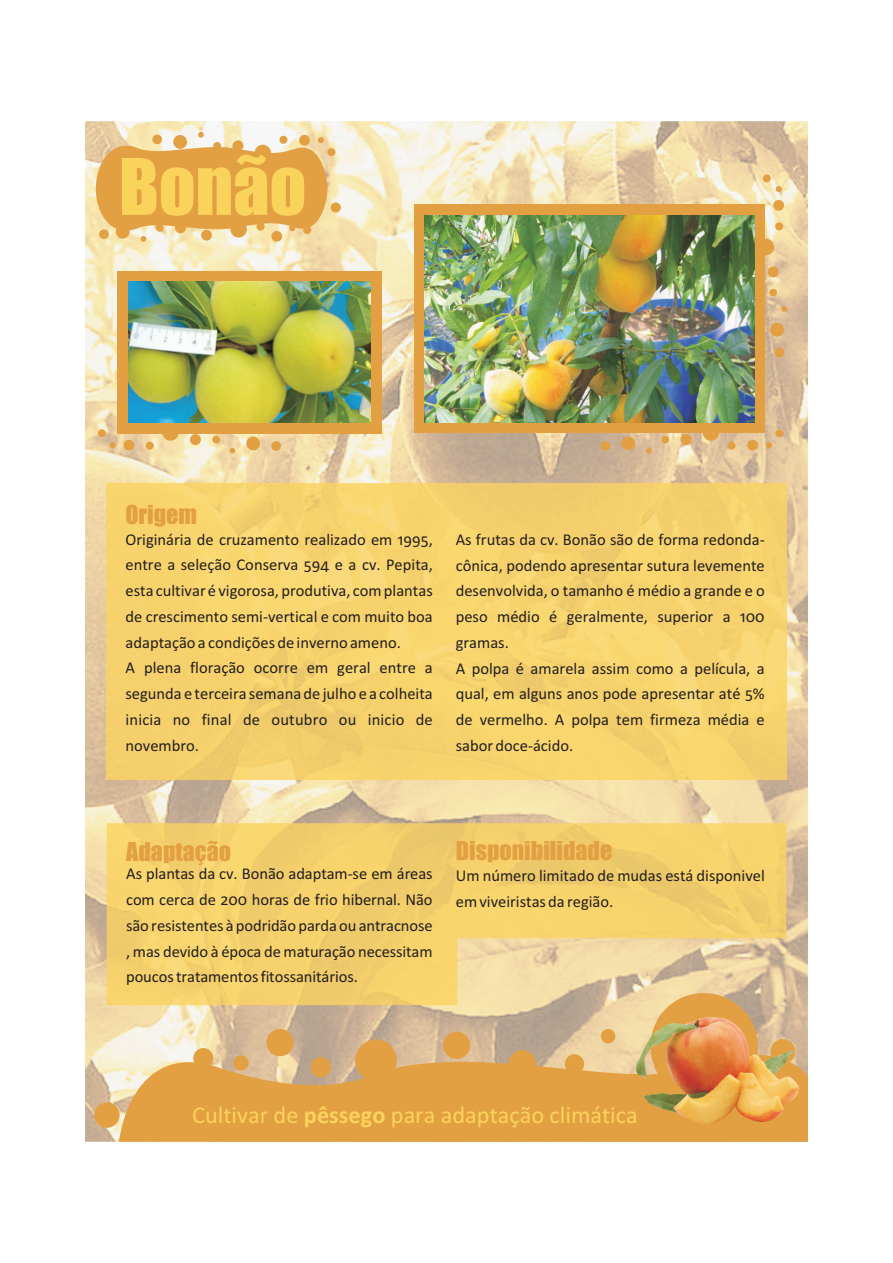
<style>
.page{position:relative;width:893px;height:1263px;background:#fff}
.page>*{position:absolute;margin:0;border:0;box-sizing:border-box;transform-origin:0 0}
.t1{font:72px "Impact";color:#fad35c}
.t2{font:24.3px "Calibri";color:#fad35c}
.t3{font:24px "Impact";color:#e3a042}
.t4{font:16.5px/25.8px "Calibri";color:#231f20}
.s1{font-weight:700}
</style>
<div class="page">
<img style="left:85px;top:122px;width:723px;height:1019px">
<svg style="left:117px;top:1032px;width:691px;height:110px;background:#e0ac62"></svg>
<div style="left:193px;top:1048px;width:20px;height:20px;background:#e3a042;border-radius:50%"></div>
<div style="left:266px;top:1029px;width:28px;height:27px;background:#e3a042;border-radius:50%"></div>
<div style="left:355px;top:1039px;width:42px;height:42px;background:#e3a042;border-radius:50%"></div>
<div style="left:565px;top:1054px;width:19px;height:20px;background:#e3a042;border-radius:50%"></div>
<div style="left:233px;top:1055px;width:16px;height:15px;background:#e3a042;border-radius:50%"></div>
<div style="left:311px;top:1057px;width:20px;height:20px;background:#e3a042;border-radius:50%"></div>
<div style="left:508px;top:1050px;width:28px;height:28px;background:#e3a042;border-radius:50%"></div>
<div style="left:601px;top:1029px;width:14px;height:14px;background:#e3a042;border-radius:50%"></div>
<div style="left:94px;top:1102px;width:26px;height:26px;background:#e3a042;border-radius:50%"></div>
<div style="left:443px;top:1032px;width:27px;height:27px;background:#e3a042;border-radius:50%"></div>
<div style="left:650px;top:993px;width:107px;height:107px;background:#e3a042;border-radius:50%"></div>
<img style="left:633px;top:1013px;width:168px;height:115px">
<img style="left:107px;top:483px;width:679px;height:297px">
<img style="left:107px;top:823px;width:679px;height:182px">
<div style="left:117px;top:271px;width:265px;height:162px;background:#e3a042"></div>
<img style="left:128px;top:282px;width:243px;height:140px">
<div style="left:414px;top:204px;width:351px;height:229px;background:#e3a042"></div>
<img style="left:424px;top:215px;width:330px;height:207px">
<div style="left:98px;top:429px;width:8px;height:8px;background:#e3a042;border-radius:50%"></div>
<div style="left:123px;top:440px;width:11px;height:11px;background:#e3a042;border-radius:50%"></div>
<div style="left:162px;top:424px;width:17px;height:17px;background:#e3a042;border-radius:50%"></div>
<div style="left:212px;top:436px;width:8px;height:7px;background:#e3a042;border-radius:50%"></div>
<div style="left:246px;top:437px;width:14px;height:13px;background:#e3a042;border-radius:50%"></div>
<div style="left:109px;top:442px;width:7px;height:6px;background:#e3a042;border-radius:50%"></div>
<div style="left:146px;top:442px;width:8px;height:8px;background:#e3a042;border-radius:50%"></div>
<div style="left:190px;top:434px;width:11px;height:11px;background:#e3a042;border-radius:50%"></div>
<svg style="left:230px;top:448px;width:5px;height:5px"></svg>
<div style="left:271px;top:441px;width:10px;height:10px;background:#e3a042;border-radius:50%"></div>
<div style="left:775px;top:429px;width:8px;height:8px;background:#e3a042;border-radius:50%"></div>
<div style="left:747px;top:440px;width:11px;height:11px;background:#e3a042;border-radius:50%"></div>
<div style="left:703px;top:424px;width:16px;height:17px;background:#e3a042;border-radius:50%"></div>
<div style="left:661px;top:436px;width:8px;height:7px;background:#e3a042;border-radius:50%"></div>
<div style="left:621px;top:437px;width:14px;height:13px;background:#e3a042;border-radius:50%"></div>
<svg style="left:766px;top:442px;width:6px;height:6px"></svg>
<div style="left:727px;top:442px;width:9px;height:8px;background:#e3a042;border-radius:50%"></div>
<div style="left:680px;top:434px;width:11px;height:11px;background:#e3a042;border-radius:50%"></div>
<svg style="left:646px;top:448px;width:6px;height:5px"></svg>
<div style="left:600px;top:441px;width:10px;height:10px;background:#e3a042;border-radius:50%"></div>
<div style="left:763px;top:174px;width:8px;height:8px;background:#e3a042;border-radius:50%"></div>
<div style="left:773px;top:200px;width:11px;height:11px;background:#e3a042;border-radius:50%"></div>
<div style="left:758px;top:239px;width:16px;height:16px;background:#e3a042;border-radius:50%"></div>
<div style="left:769px;top:289px;width:8px;height:7px;background:#e3a042;border-radius:50%"></div>
<div style="left:770px;top:323px;width:14px;height:14px;background:#e3a042;border-radius:50%"></div>
<svg style="left:776px;top:186px;width:6px;height:6px"></svg>
<div style="left:775px;top:222px;width:8px;height:8px;background:#e3a042;border-radius:50%"></div>
<div style="left:768px;top:266px;width:11px;height:11px;background:#e3a042;border-radius:50%"></div>
<svg style="left:781px;top:306px;width:6px;height:6px"></svg>
<div style="left:775px;top:348px;width:9px;height:9px;background:#e3a042;border-radius:50%"></div>
<div style="left:327px;top:148px;width:8px;height:8px;background:#e3a042;border-radius:50%"></div>
<div style="left:331px;top:202px;width:10px;height:11px;background:#e3a042;border-radius:50%"></div>
<svg style="left:96px;top:132px;width:231px;height:110px;background:#e7b365"></svg>
<h1 class="t1" style="left:119px;top:158px;width:189px">Bonão</h1>
<h3 class="t3" style="left:126px;top:505px;width:73px">Origem</h3>
<p class="t4" style="left:126px;top:528px;width:309px">Originária de cruzamento realizado em 1995, entre a seleção Conserva 594 e a cv. Pepita, esta cultivar é vigorosa, produtiva, com plantas de crescimento semi-vertical e com muito boa adaptação a condições de inverno ameno.<br>A plena floração ocorre em geral entre a segunda e terceira semana de julho e a colheita inicia no final de outubro ou inicio de novembro.</p>
<p class="t4" style="left:456px;top:528px;width:311px">As frutas da cv. Bonão são de forma redonda&shy;cônica, podendo apresentar sutura levemente desenvolvida, o tamanho é médio a grande e o peso médio é geralmente, superior a 100 gramas.<br>A polpa é amarela assim como a película, a qual, em alguns anos pode apresentar até 5% de vermelho. A polpa tem firmeza média e sabor doce-ácido.</p>
<h3 class="t3" style="left:126px;top:842px;width:106px">Adaptação</h3>
<h3 class="t3" style="left:456px;top:841px;width:158px">Disponibilidade</h3>
<p class="t4" style="left:126px;top:862px;width:308px;text-align:justify">As plantas da cv. Bonão adaptam-se em áreas com cerca de 200 horas de frio hibernal. Não são resistentes à podridão parda ou antracnose , mas devido à época de maturação necessitam poucos tratamentos fitossanitários.</p>
<p class="t4" style="left:456px;top:864px;width:310px">Um número limitado de mudas está disponivel em viveiristas da região.</p>
<h2 class="t2" style="left:192px;top:1104px;width:447px">Cultivar de <span class="s1">pêssego</span> para adaptação climática</h2>
</div>
